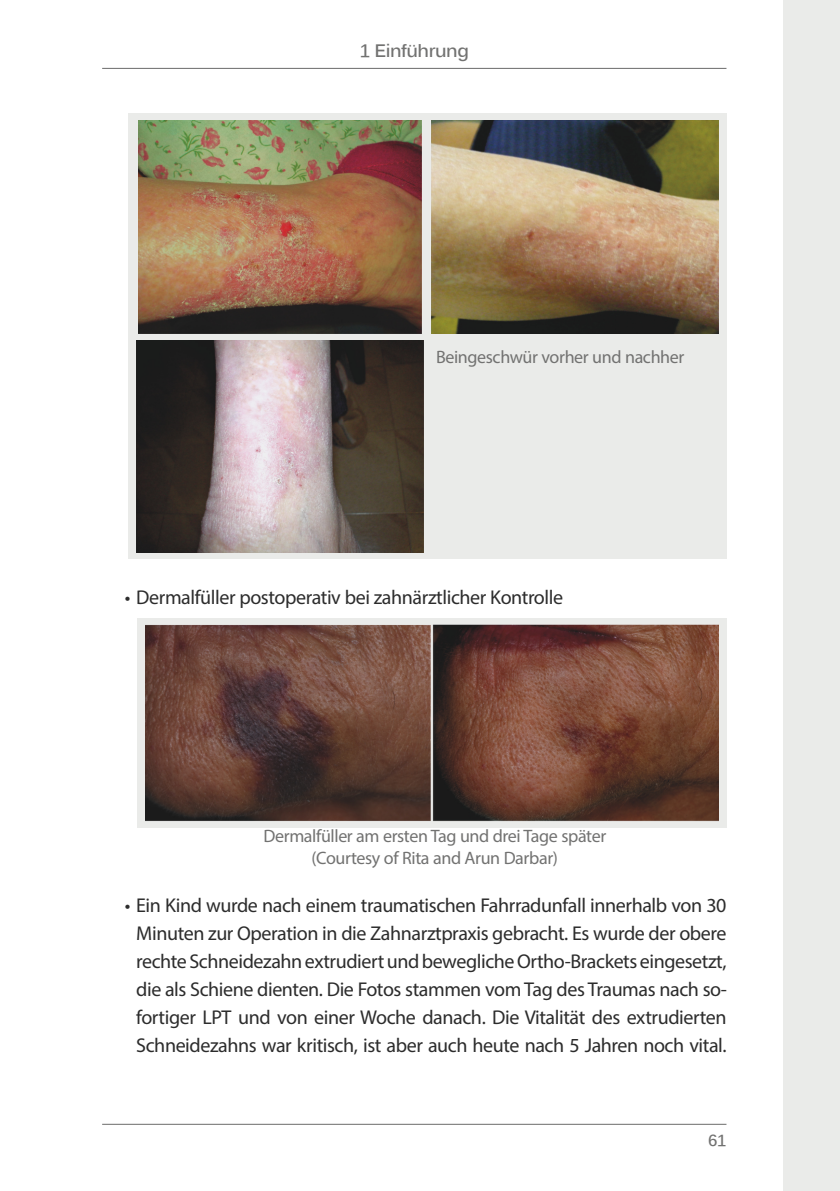
<style>
.page{position:relative;width:840px;height:1191px;background:#fff}
.page>*{position:absolute;margin:0;border:0;box-sizing:border-box;transform-origin:0 0}
.t1{font:20px/28px "Myriad Pro";letter-spacing:-.02em;color:#2c2c2c;text-align:center}
.t2{font:18px/22px "Myriad Pro";letter-spacing:-.02em;color:#727271;text-align:center}
.t3{font:700 18px "Kalinga";letter-spacing:-.025em;color:#727271}
.t4{font:700 16px "Kalinga";color:#727271}
</style>
<div class="page">
<div style="left:782px;top:0;width:57px;height:1191px;background:#eaebe9"></div>
<hr style="left:102px;top:1123px;width:624px;height:1px;background:#727271">
<hr style="left:102px;top:68px;width:624px;height:1px;background:#727271">
<div style="left:137px;top:618px;width:589px;height:209px;background:#eaebe9"></div>
<img style="left:145px;top:624px;width:572px;height:197px">
<div style="left:128px;top:113px;width:598px;height:446px;background:#eaebe9"></div>
<img style="left:138px;top:121px;width:283px;height:212px">
<img style="left:136px;top:340px;width:287px;height:212px">
<img style="left:431px;top:121px;width:286px;height:212px">
<p class="t3" style="left:359px;top:39px;width:111px">1 Einführung</p>
<p class="t2" style="left:436px;top:347px;width:250px">Beingeschwür vorher und nachher</p>
<p class="t1" style="left:125px;top:585px;width:439px">• Dermalfüller postoperativ bei zahnärztlicher Kontrolle</p>
<p class="t2" style="left:263px;top:826px;width:344px">Dermalfüller am ersten Tag und drei Tage später (Courtesy of Rita and Arun Darbar)</p>
<p class="t1" style="left:125px;top:893px;width:603px">• Ein Kind wurde nach einem traumatischen Fahrradunfall innerhalb von 30<br>Minuten zur Operation in die Zahnarztpraxis gebracht. Es wurde der obere rechteSchneidezahn extrudiert und beweglicheOrtho-Brackets eingesetzt, die als Schiene dienten. Die Fotos stammen vom Tag des Traumas nach so‐ fortiger LPT und von einer Woche danach. Die Vitalität des extrudierten Schneidezahns war kritisch, ist aber auch heute nach 5 Jahren noch vital.</p>
<p class="t4" style="left:707px;top:1130px;width:20px">61</p>
</div>
